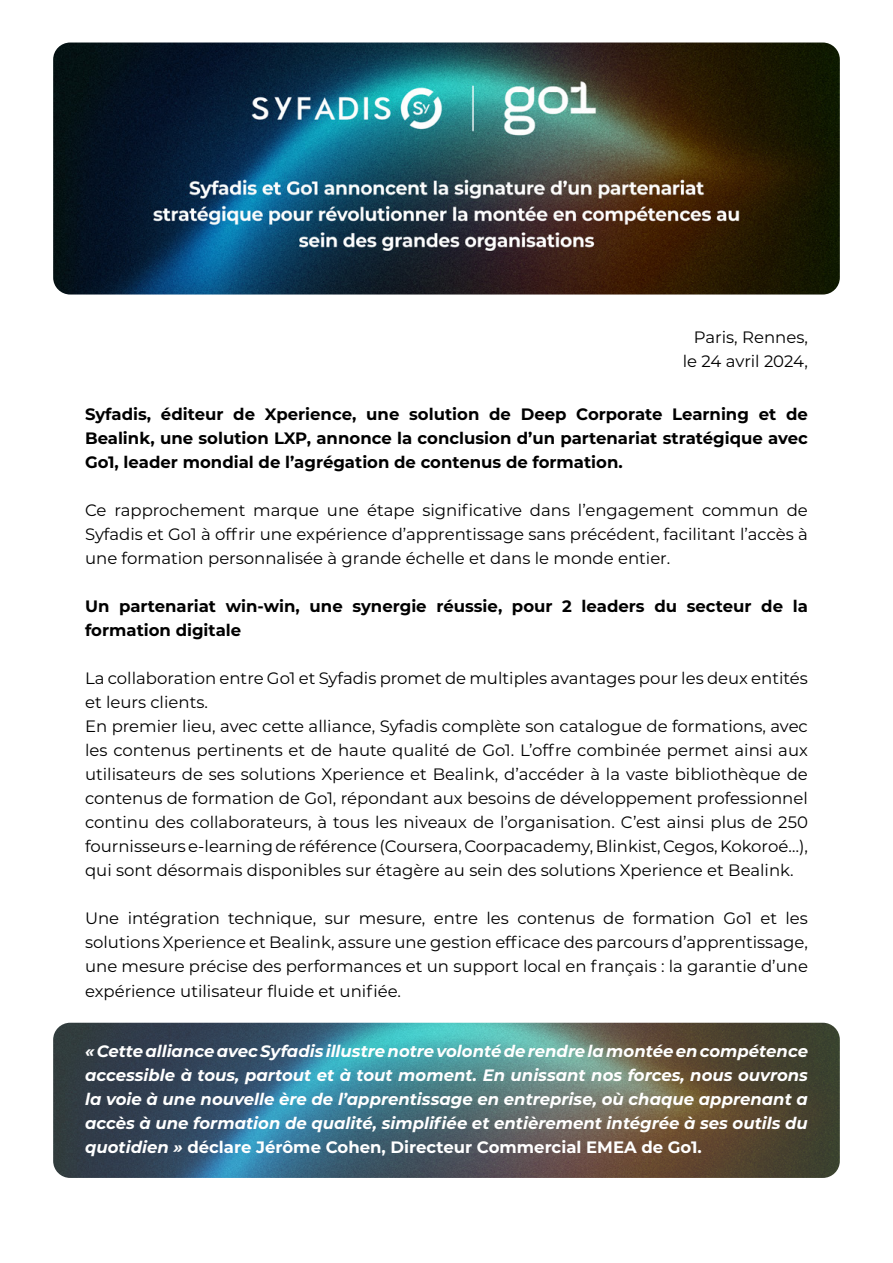
<style>
.page{position:relative;width:893px;height:1263px;background:#fff}
.page>*{position:absolute;margin:0;border:0;box-sizing:border-box;transform-origin:0 0}
.t1{font:16.5px/24px "Montserrat";color:#000;text-align:justify}
.t2{font:italic 700 16.5px/24px "Montserrat";color:#fff;text-align:justify}
.t3{font:700 16.5px/24px "Montserrat";color:#000;text-align:justify}
.s1{font-style:normal}
</style>
<div class="page">
<img style="left:53px;top:1023px;width:787px;height:155px">
<img style="left:53px;top:43px;width:787px;height:251px">
<p class="t1" style="left:683px;top:324px;width:127px;text-align:right">Paris, Rennes, le 24 avril 2024,</p>
<p class="t3" style="left:85px;top:402px;width:724px">Syfadis, éditeur de Xperience, une solution de Deep Corporate Learning et de Bealink, une solution LXP, annonce la conclusion d’un partenariat stratégique avec Go1, leader mondial de l’agrégation de contenus de formation.</p>
<p class="t1" style="left:85px;top:498px;width:724px">Ce rapprochement marque une étape significative dans l’engagement commun de Syfadis et Go1 à offrir une expérience d’apprentissage sans précédent, facilitant l’accès à une formation personnalisée à grande échelle et dans le monde entier.</p>
<p class="t3" style="left:85px;top:594px;width:724px">Un partenariat win-win, une synergie réussie, pour 2 leaders du secteur de la formation digitale</p>
<p class="t1" style="left:85px;top:666px;width:724px;text-align:left">La collaboration entre Go1 et Syfadis promet de multiples avantages pour les deux entités et leurs clients.<br>En premier lieu, avec cette alliance, Syfadis complète son catalogue de formations, avec les contenus pertinents et de haute qualité de Go1. L’offre combinée permet ainsi aux utilisateurs de ses solutions Xperience et Bealink, d’accéder à la vaste bibliothèque de contenus de formation de Go1, répondant aux besoins de développement professionnel continu des collaborateurs, à tous les niveaux de l’organisation. C’est ainsi plus de 250 fournisseurs e-learning de référence (Coursera, Coorpacademy, Blinkist, Cegos, Kokoroé…), qui sont désormais disponibles sur étagère au sein des solutions Xperience et Bealink.</p>
<p class="t1" style="left:85px;top:906px;width:724px">Une intégration technique, sur mesure, entre les contenus de formation Go1 et les solutions Xperience et Bealink, assure une gestion efficace des parcours d’apprentissage, une mesure précise des performances et un support local en français : la garantie d’une expérience utilisateur fluide et unifiée.</p>
<p class="t2" style="left:85px;top:1038px;width:724px">« Cette alliance avec Syfadis illustre notre volonté de rendre la montée en compétence accessible à tous, partout et à tout moment. En unissant nos forces, nous ouvrons la voie à une nouvelle ère de l’apprentissage en entreprise, où chaque apprenant a accès à une formation de qualité, simplifiée et entièrement intégrée à ses outils du quotidien » <span class="s1">déclare Jérôme Cohen, Directeur Commercial EMEA de Go1.</span></p>
</div>
